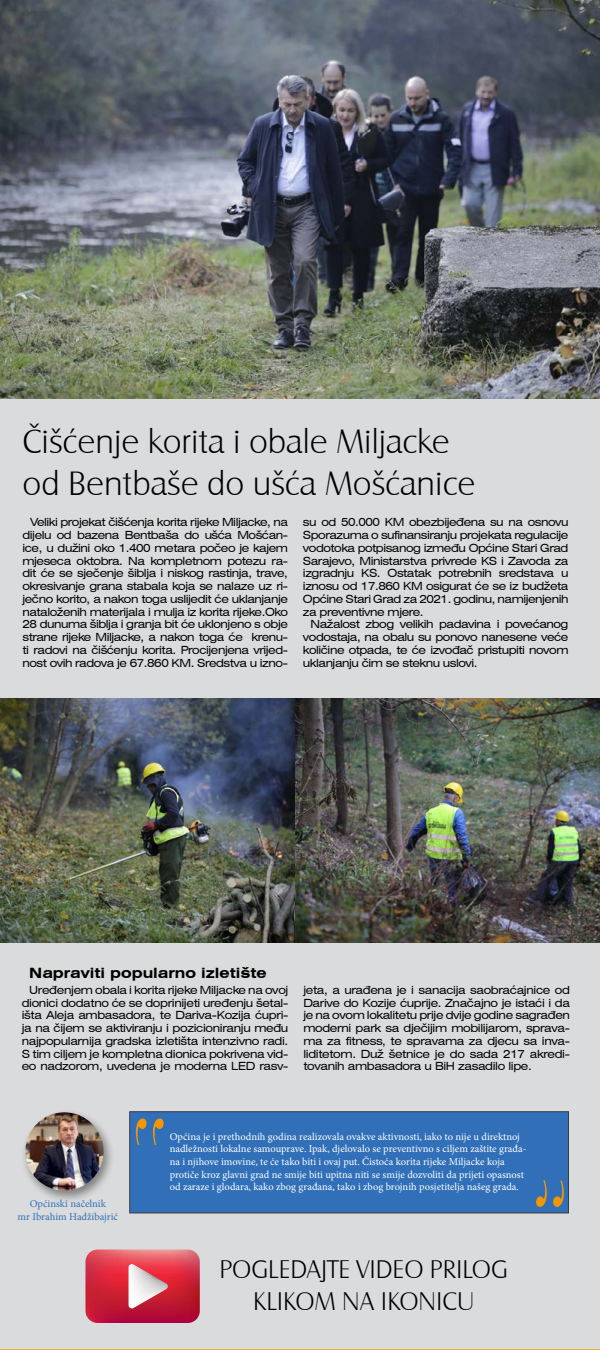
<style>
.page{position:relative;width:600px;height:1350px;background:#fff}
.page>*{position:absolute;margin:0;border:0;box-sizing:border-box;transform-origin:0 0}
.t1{font:121.8px "Bernhard Tango BT";color:#f49602}
.t2{font:34.88px/41.8px "Castle T Ligh";color:#000}
.t3{font:26.4px/31.7px "Castle T Ligh";color:#000;text-align:center}
.t4{font:700 expanded 14.25px "Swiss 721 BT";color:#000}
.t5{font:expanded 11.25px/12.8px "Swiss 721 BT";letter-spacing:-.04em;color:#000;text-align:justify}
.t6{font:10.5px/12.6px "Minion Pro";color:#fff}
.t7{font:10.5px/12.6px "Minion Pro";color:#3170b8;text-align:center}
</style>
<div class="page">
<div style="left:0;top:399px;width:600px;height:951px;background:#dadbdc"></div>
<img style="left:0;top:0;width:600px;height:399px">
<img style="left:0;top:698px;width:296px;height:245px">
<img style="left:296px;top:698px;width:304px;height:245px">
<div style="left:20px;top:1108px;width:96px;height:95px;background:#000;opacity:.42"></div>
<img style="left:25px;top:1112px;width:79px;height:79px;border-radius:39px">
<div style="left:129px;top:1111px;width:440px;height:102px;background:#3170b8;border:1px solid #3b3b3d"></div>
<svg style="left:85px;top:1250px;width:115px;height:73px;background:#d24559"></svg>
<h2 class="t2" style="left:22px;top:421px;width:455px">Čišćenje korita i obale Miljacke od Bentbaše do ušća Mošćanice</h2>
<p class="t5" style="left:22px;top:516px;width:267px;text-indent:8px">Veliki projekat čišćenja korita rijeke Miljacke, na dijelu od bazena Bentbaša do ušća Mošćan&shy;ice, u dužini oko 1.400 metara počeo je kajem mjeseca oktobra. Na kompletnom potezu ra&shy;dit će se sječenje šiblja i niskog rastinja, trave, okresivanje grana stabala koja se nalaze uz ri&shy;ječno korito, a nakon toga uslijedit će uklanjanje nataloženih materijala i mulja iz korita rijeke.Oko 28 dunuma šiblja i granja bit će uklonjeno s obje strane rijeke Miljacke, a nakon toga će krenu&shy;ti radovi na čišćenju korita. Procijenjena vrijed&shy;nost ovih radova je 67.860 KM. Sredstva u izno-</p>
<p class="t5" style="left:303px;top:516px;width:267px">su od 50.000 KM obezbijeđena su na osnovu Sporazuma o sufinansiranju projekata regulacije vodotoka potpisanog između Općine Stari Grad Sarajevo, Ministarstva privrede KS i Zavoda za izgradnju KS. Ostatak potrebnih sredstava u iznosu od 17.860 KM osigurat će se iz budžeta Općine Stari Grad za 2021. godinu, namijenjenih za preventivne mjere.</p>
<p class="t5" style="left:303px;top:618px;width:267px;text-indent:8px">Nažalost zbog velikih padavina i povećanog vodostaja, na obalu su ponovo nanesene veće količine otpada, te će izvođač pristupiti novom uklanjanju čim se steknu uslovi.</p>
<p class="t4" style="left:29px;top:964px;width:239px">Napraviti popularno izletište</p>
<p class="t5" style="left:22px;top:983px;width:268px;text-indent:8px">Uređenjem obala i korita rijeke Miljacke na ovoj dionici dodatno će se doprinijeti uređenju šetal&shy;išta Aleja ambasadora, te Dariva-Kozija ćupri&shy;ja na čijem se aktiviranju i pozicioniranju među najpopularnija gradska izletišta intenzivno radi.<br>S tim ciljem je kompletna dionica pokrivena vid&shy;eo nadzorom, uvedena je moderna LED rasv-</p>
<p class="t5" style="left:303px;top:983px;width:268px">jeta, a urađena je i sanacija saobraćajnice od Darive do Kozije ćuprije. Značajno je istaći i da je na ovom lokalitetu prije dvije godine sagrađen moderni park sa dječijim mobilijarom, sprava&shy;ma za fitness, te spravama za djecu sa inva&shy;liditetom. Duž šetnice je do sada 217 akredi&shy;tovanih ambasadora u BiH zasadilo lipe.</p>
<p class="t7" style="left:18px;top:1197px;width:102px">Općinski načelnik<br>mr Ibrahim Hadžibajrić</p>
<h1 class="t1" style="left:121px;top:1083px;width:51px">“</h1>
<p class="t6" style="left:170px;top:1130px;width:358px">Općina je i prethodnih godina realizovala ovakve aktivnosti, iako to nije u direktnoj nadležnosti lokalne samouprave. Ipak, djelovalo se preventivno s ciljem zaštite građa-</p>
<p class="t6" style="left:170px;top:1155px;width:356px">na i njihove imovine, te će tako biti i ovaj put. Čistoća korita rijeke Miljacke koja protiče kroz glavni grad ne smije biti upitna niti se smije dozvoliti da prijeti opasnost od zaraze i glodara, kako zbog građana, tako i zbog brojnih posjetitelja našeg grada.</p>
<h1 class="t1" style="left:579px;top:1243px;width:51px;rotate:-180deg">“</h1>
<h3 class="t3" style="left:219px;top:1254px;width:290px">POGLEDAJTE VIDEO PRILOG<br>KLIKOM NA IKONICU</h3>
</div>
